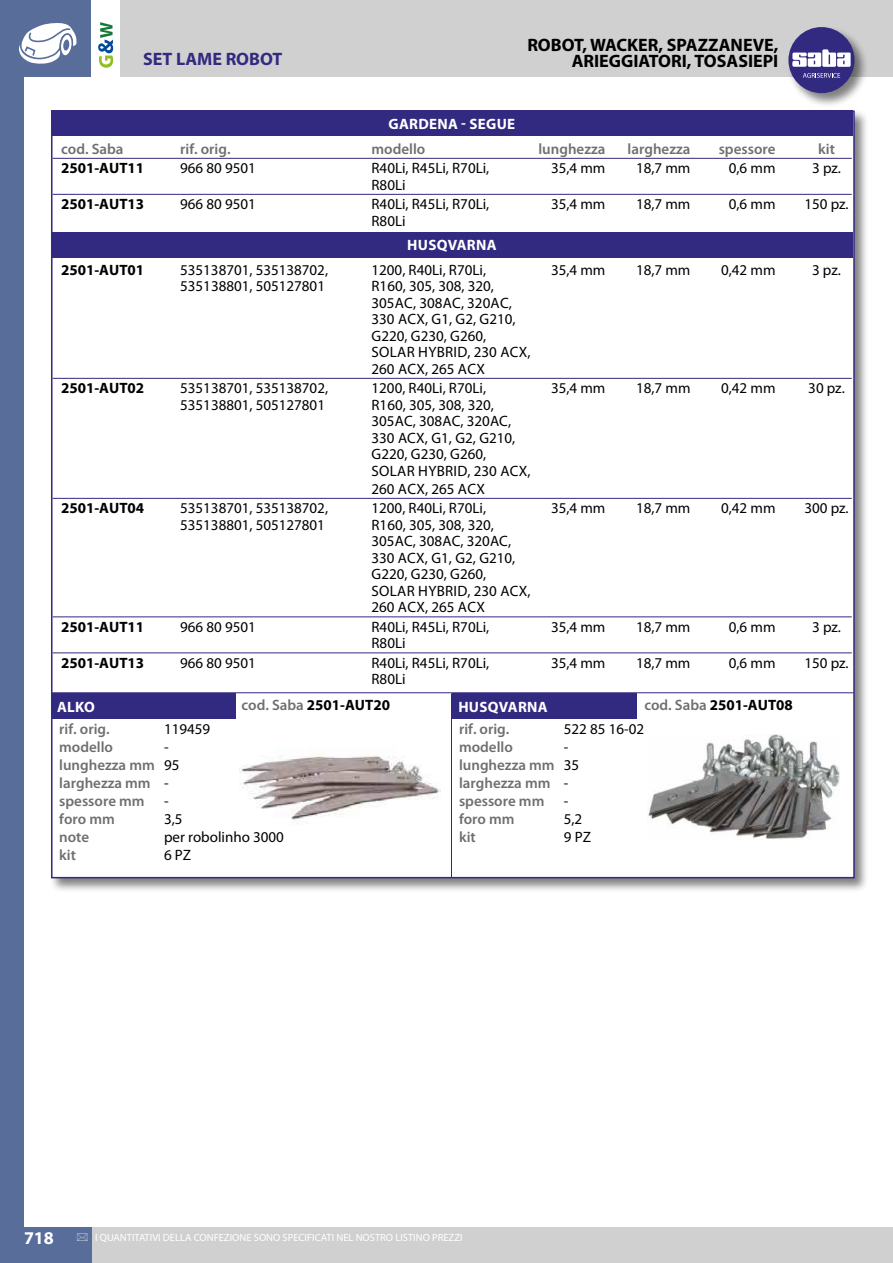
<style>
.page{position:relative;width:893px;height:1263px;background:#fff}
.page>*{position:absolute;margin:0;border:0;box-sizing:border-box;transform-origin:0 0}
.t1{font:700 18px "Myriad Pro";color:#000}
.t2{font:700 18px "Myriad Pro";color:#322a80}
.t3{font:700 18px "Myriad Pro";color:#fff}
.t4{font:15px/16.5px "Myriad Pro";color:#000}
.t5{font:600 15px/18px "Myriad Pro";color:#706f6f}
.t6{font:700 15px "Myriad Pro";color:#000}
.t7{font:700 15px "Myriad Pro";letter-spacing:.02em;color:#fff}
.t8{font:10.5px "Myriad Pro";color:#fff}
.s1{font-weight:600;color:#706f6f}
.s2{font-weight:400;color:#000}
</style>
<div class="page">
<div style="left:0;top:1227px;width:893px;height:36px;background:#d0d0d0"></div>
<div style="left:0;top:0;width:893px;height:77px;background:#d0d0d0"></div>
<div style="left:0;top:0;width:24px;height:1263px;background:#596d9a"></div>
<div style="left:0;top:0;width:91px;height:77px;background:#596d9a"></div>
<div style="left:0;top:1227px;width:91px;height:36px;background:#596d9a"></div>
<div style="left:91px;top:0;width:29px;height:77px;background:#fff"></div>
<svg style="left:98px;top:22px;width:15px;height:46px"></svg>
<div style="left:787px;top:25px;width:82px;height:82px;background:#000;opacity:.5"></div>
<div style="left:788px;top:27px;width:66px;height:66px;background:#322a80;border-radius:50%"></div>
<svg style="left:803px;top:73px;width:37px;height:5px"></svg>
<svg style="left:792px;top:49px;width:59px;height:18px"></svg>
<svg style="left:19px;top:23px;width:58px;height:41px"></svg>
<div style="left:49px;top:109px;width:820px;height:784px;background:#000;opacity:.5"></div>
<div style="left:51px;top:111px;width:804px;height:767px;background:#fff;border:2px solid #322a80"></div>
<div style="left:51px;top:111px;width:802px;height:25px;background:#322a80"></div>
<div style="left:51px;top:232px;width:802px;height:25px;background:#322a80"></div>
<hr style="left:53px;top:378px;width:799px;height:1px;background:#322a80">
<hr style="left:53px;top:498px;width:799px;height:1px;background:#322a80">
<hr style="left:53px;top:617px;width:799px;height:1px;background:#322a80">
<hr style="left:53px;top:653px;width:799px;height:1px;background:#322a80">
<hr style="left:451px;top:693px;width:1px;height:185px;background:#322a80">
<div style="left:51px;top:693px;width:184px;height:26px;background:#322a80"></div>
<div style="left:452px;top:693px;width:185px;height:26px;background:#322a80"></div>
<hr style="left:51px;top:692px;width:803px;height:1px;background:#322a80">
<img style="left:239px;top:755px;width:201px;height:69px">
<img style="left:648px;top:735px;width:192px;height:104px">
<hr style="left:53px;top:158px;width:799px;height:1px;background:#322a80">
<hr style="left:53px;top:194px;width:799px;height:1px;background:#322a80">
<p class="t1" style="left:527px;top:33px;width:253px">ROBOT, WACKER, SPAZZANEVE,</p>
<p class="t2" style="left:143px;top:47px;width:141px">SET LAME ROBOT</p>
<p class="t1" style="left:572px;top:49px;width:208px">ARIEGGIATORI, TOSASIEPI</p>
<p class="t7" style="left:389px;top:114px;width:128px">GARDENA - SEGUE</p>
<p class="t5" style="left:61px;top:139px;width:64px">cod. Saba</p>
<p class="t5" style="left:180px;top:139px;width:52px">rif. orig.</p>
<p class="t5" style="left:372px;top:139px;width:55px">modello</p>
<p class="t5" style="left:538px;top:139px;width:69px">lunghezza</p>
<p class="t5" style="left:628px;top:139px;width:64px">larghezza</p>
<p class="t5" style="left:719px;top:139px;width:58px">spessore</p>
<p class="t5" style="left:818px;top:139px;width:18px">kit</p>
<p class="t6" style="left:61px;top:158px;width:85px">2501-AUT11</p>
<p class="t4" style="left:180px;top:160px;width:77px">966 80 9501</p>
<p class="t4" style="left:372px;top:160px;width:119px">R40Li, R45Li, R70Li,</p>
<p class="t4" style="left:551px;top:160px;width:56px">35,4 mm</p>
<p class="t4" style="left:636px;top:160px;width:56px">18,7 mm</p>
<p class="t4" style="left:729px;top:160px;width:48px">0,6 mm</p>
<p class="t4" style="left:812px;top:160px;width:30px">3 pz.</p>
<p class="t4" style="left:372px;top:176px;width:36px">R80Li</p>
<p class="t6" style="left:61px;top:194px;width:85px">2501-AUT13</p>
<p class="t4" style="left:180px;top:196px;width:77px">966 80 9501</p>
<p class="t4" style="left:372px;top:196px;width:119px">R40Li, R45Li, R70Li,</p>
<p class="t4" style="left:551px;top:196px;width:56px">35,4 mm</p>
<p class="t4" style="left:636px;top:196px;width:56px">18,7 mm</p>
<p class="t4" style="left:729px;top:196px;width:48px">0,6 mm</p>
<p class="t4" style="left:804px;top:196px;width:46px">150 pz.</p>
<p class="t4" style="left:372px;top:212px;width:36px">R80Li</p>
<p class="t7" style="left:407px;top:235px;width:91px">HUSQVARNA</p>
<p class="t6" style="left:61px;top:260px;width:85px">2501-AUT01</p>
<p class="t4" style="left:180px;top:261px;width:149px">535138701, 535138702,</p>
<p class="t4" style="left:372px;top:261px;width:116px">1200, R40Li, R70Li,</p>
<p class="t4" style="left:551px;top:261px;width:56px">35,4 mm</p>
<p class="t4" style="left:636px;top:261px;width:56px">18,7 mm</p>
<p class="t4" style="left:721px;top:261px;width:56px">0,42 mm</p>
<p class="t4" style="left:812px;top:261px;width:30px">3 pz.</p>
<p class="t4" style="left:180px;top:278px;width:146px">535138801, 505127801</p>
<p class="t4" style="left:372px;top:278px;width:161px">R160, 305, 308, 320,<br>305AC, 308AC, 320AC,<br>330 ACX, G1, G2, G210,<br>G220, G230, G260,<br>SOLAR HYBRID, 230 ACX,<br>260 ACX, 265 ACX</p>
<p class="t6" style="left:61px;top:378px;width:85px">2501-AUT02</p>
<p class="t4" style="left:180px;top:380px;width:149px">535138701, 535138702,</p>
<p class="t4" style="left:372px;top:380px;width:116px">1200, R40Li, R70Li,</p>
<p class="t4" style="left:551px;top:380px;width:56px">35,4 mm</p>
<p class="t4" style="left:636px;top:380px;width:56px">18,7 mm</p>
<p class="t4" style="left:721px;top:380px;width:56px">0,42 mm</p>
<p class="t4" style="left:808px;top:380px;width:38px">30 pz.</p>
<p class="t4" style="left:180px;top:396px;width:146px">535138801, 505127801</p>
<p class="t4" style="left:372px;top:396px;width:161px">R160, 305, 308, 320,<br>305AC, 308AC, 320AC,<br>330 ACX, G1, G2, G210,<br>G220, G230, G260,<br>SOLAR HYBRID, 230 ACX,</p>
<p class="t4" style="left:372px;top:480px;width:115px">260 ACX, 265 ACX</p>
<p class="t6" style="left:61px;top:498px;width:85px">2501-AUT04</p>
<p class="t4" style="left:180px;top:500px;width:149px">535138701, 535138702,</p>
<p class="t4" style="left:372px;top:500px;width:116px">1200, R40Li, R70Li,</p>
<p class="t4" style="left:551px;top:500px;width:56px">35,4 mm</p>
<p class="t4" style="left:636px;top:500px;width:56px">18,7 mm</p>
<p class="t4" style="left:721px;top:500px;width:56px">0,42 mm</p>
<p class="t4" style="left:804px;top:500px;width:46px">300 pz.</p>
<p class="t4" style="left:180px;top:516px;width:146px">535138801, 505127801</p>
<p class="t4" style="left:372px;top:516px;width:161px">R160, 305, 308, 320,<br>305AC, 308AC, 320AC,<br>330 ACX, G1, G2, G210,<br>G220, G230, G260,<br>SOLAR HYBRID, 230 ACX,<br>260 ACX, 265 ACX</p>
<p class="t6" style="left:61px;top:617px;width:85px">2501-AUT11</p>
<p class="t4" style="left:180px;top:618px;width:77px">966 80 9501</p>
<p class="t4" style="left:372px;top:618px;width:119px">R40Li, R45Li, R70Li,</p>
<p class="t4" style="left:551px;top:618px;width:56px">35,4 mm</p>
<p class="t4" style="left:636px;top:618px;width:56px">18,7 mm</p>
<p class="t4" style="left:729px;top:618px;width:48px">0,6 mm</p>
<p class="t4" style="left:812px;top:618px;width:30px">3 pz.</p>
<p class="t4" style="left:372px;top:635px;width:36px">R80Li</p>
<p class="t6" style="left:61px;top:653px;width:85px">2501-AUT13</p>
<p class="t4" style="left:180px;top:654px;width:77px">966 80 9501</p>
<p class="t4" style="left:372px;top:654px;width:119px">R40Li, R45Li, R70Li,</p>
<p class="t4" style="left:551px;top:654px;width:56px">35,4 mm</p>
<p class="t4" style="left:636px;top:654px;width:56px">18,7 mm</p>
<p class="t4" style="left:729px;top:654px;width:48px">0,6 mm</p>
<p class="t4" style="left:804px;top:654px;width:46px">150 pz.</p>
<p class="t4" style="left:372px;top:671px;width:36px">R80Li</p>
<p class="t5" style="left:459px;top:720px;width:52px">rif. orig.</p>
<p class="t4" style="left:564px;top:721px;width:82px">522 85 16-02</p>
<p class="t5" style="left:459px;top:738px;width:55px">modello</p>
<p class="t7" style="left:57px;top:697px;width:39px">ALKO</p>
<p class="t6" style="left:241px;top:695px;width:150px"><span class="s1">cod. Saba</span> 2501-AUT20</p>
<p class="t7" style="left:458px;top:697px;width:91px">HUSQVARNA</p>
<p class="t6" style="left:644px;top:695px;width:150px"><span class="s1">cod. Saba</span> 2501-AUT08</p>
<p class="t5" style="left:59px;top:720px;width:52px">rif. orig.</p>
<p class="t4" style="left:164px;top:721px;width:48px">119459</p>
<p class="t5" style="left:59px;top:738px;width:55px">modello</p>
<p class="t5" style="left:459px;top:738px;width:122px;text-indent:105px"><span class="s2">- </span>lunghezza mm <span class="s2">35 </span>larghezza mm <span class="s2">- </span>spessore mm</p>
<p class="t5" style="left:59px;top:738px;width:122px;text-indent:105px"><span class="s2">- </span>lunghezza mm <span class="s2">95 </span>larghezza mm <span class="s2">- </span>spessore mm</p>
<p class="t4" style="left:564px;top:793px;width:6px">-</p>
<p class="t4" style="left:164px;top:793px;width:6px">-</p>
<p class="t5" style="left:59px;top:810px;width:57px">foro mm</p>
<p class="t4" style="left:164px;top:811px;width:20px">3,5</p>
<p class="t5" style="left:59px;top:828px;width:32px">note</p>
<p class="t4" style="left:164px;top:829px;width:121px">per robolinho 3000</p>
<p class="t5" style="left:59px;top:846px;width:18px">kit</p>
<p class="t4" style="left:164px;top:847px;width:29px">6 PZ</p>
<p class="t5" style="left:459px;top:810px;width:57px">foro mm</p>
<p class="t4" style="left:564px;top:811px;width:20px">5,2</p>
<p class="t5" style="left:459px;top:828px;width:18px">kit</p>
<p class="t4" style="left:564px;top:829px;width:29px">9 PZ</p>
<p class="t3" style="left:24px;top:1226px;width:31px">718</p>
<p class="t8" style="left:95px;top:1231px;width:369px">I QUANTITATIVI DELLA CONFEZIONE SONO SPECIFICATI NEL NOSTRO LISTINO PREZZI</p>
</div>
